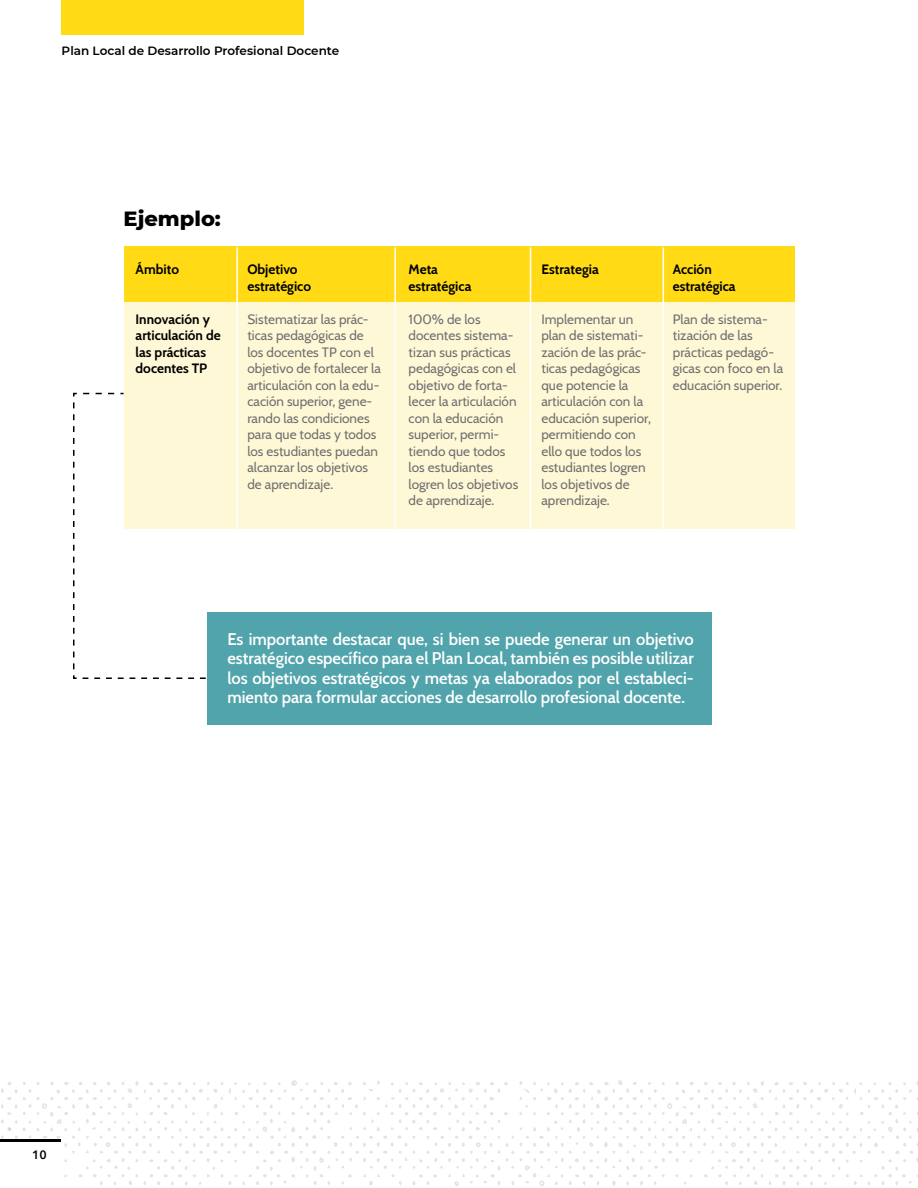
<style>
.page{position:relative;width:918px;height:1188px;background:#fff}
.page>*{position:absolute;margin:0;border:0;box-sizing:border-box;transform-origin:0 0}
.t1{font:800 21px "Montserrat";color:#000}
.t2{font:600 16.5px/19.5px "Cabin";color:#fff;text-align:justify}
.t3{font:13.5px/16.5px "Cabin";color:#6f6f6f}
.t4{font:700 13.5px/16.5px "Cabin";color:#000}
.t5{font:600 12px "Montserrat";color:#000}
.t6{font:600 12px "Avenir Next LT Pro";color:#000}
</style>
<div class="page">
<svg style="left:0;top:1080px;width:918px;height:106px"></svg>
<div style="left:0;top:1143px;width:61px;height:45px;background:#fff"></div>
<div style="left:62px;top:0;width:242px;height:35px;background:#ffda15"></div>
<hr style="left:0;top:1140px;width:61px;height:2px;background:#000">
<div style="left:124px;top:296px;width:670px;height:233px;background:#fff8d7"></div>
<div style="left:124px;top:246px;width:670px;height:56px;background:#ffda15"></div>
<hr style="left:236px;top:247px;width:2px;height:282px;background:#fff">
<hr style="left:394px;top:247px;width:2px;height:282px;background:#fff">
<hr style="left:530px;top:247px;width:1px;height:282px;background:#fff">
<hr style="left:663px;top:247px;width:1px;height:282px;background:#fff">
<svg style="left:73px;top:392px;width:165px;height:287px"></svg>
<div style="left:207px;top:612px;width:504px;height:112px;background:#51a4ab"></div>
<p class="t5" style="left:62px;top:43px;width:279px">Plan Local de Desarrollo Profesional Docente</p>
<h1 class="t1" style="left:124px;top:203px;width:99px">Ejemplo:</h1>
<p class="t4" style="left:136px;top:260px;width:45px">Ámbito</p>
<p class="t4" style="left:136px;top:310px;width:87px">Innovación y articulación de las prácticas docentes TP</p>
<p class="t4" style="left:247px;top:260px;width:65px">Objetivo estratégico</p>
<p class="t3" style="left:247px;top:310px;width:135px">Sistematizar las prác&shy;ticas pedagógicas de los docentes TP con el objetivo de fortalecer la articulación con la edu&shy;cación superior, gene&shy;rando las condiciones para que todas y todos los estudiantes puedan alcanzar los objetivos de aprendizaje.</p>
<p class="t4" style="left:409px;top:260px;width:64px">Meta estratégica</p>
<p class="t3" style="left:409px;top:310px;width:111px">100% de los docentes sistema&shy;tizan sus prácticas pedagógicas con el objetivo de forta&shy;lecer la articulación con la educación superior, permi&shy;tiendo que todos los estudiantes logren los objetivos de aprendizaje.</p>
<p class="t4" style="left:541px;top:260px;width:59px">Estrategia</p>
<p class="t3" style="left:541px;top:310px;width:111px">Implementar un plan de sistemati&shy;zación de las prác&shy;ticas pedagógicas que potencie la articulación con la educación superior, permitiendo con ello que todos los estudiantes logren los objetivos de aprendizaje.</p>
<p class="t4" style="left:673px;top:260px;width:64px">Acción estratégica</p>
<p class="t3" style="left:673px;top:310px;width:112px">Plan de sistema&shy;tización de las prácticas pedagó&shy;gicas con foco en la educación superior.</p>
<p class="t2" style="left:227px;top:628px;width:468px">Es importante destacar que, si bien se puede generar un objetivo estratégico específico para el Plan Local, también es posible utilizar los objetivos estratégicos y metas ya elaborados por el estableci&shy;miento para formular acciones de desarrollo profesional docente.</p>
<p class="t6" style="left:32px;top:1148px;width:16px">10</p>
</div>
